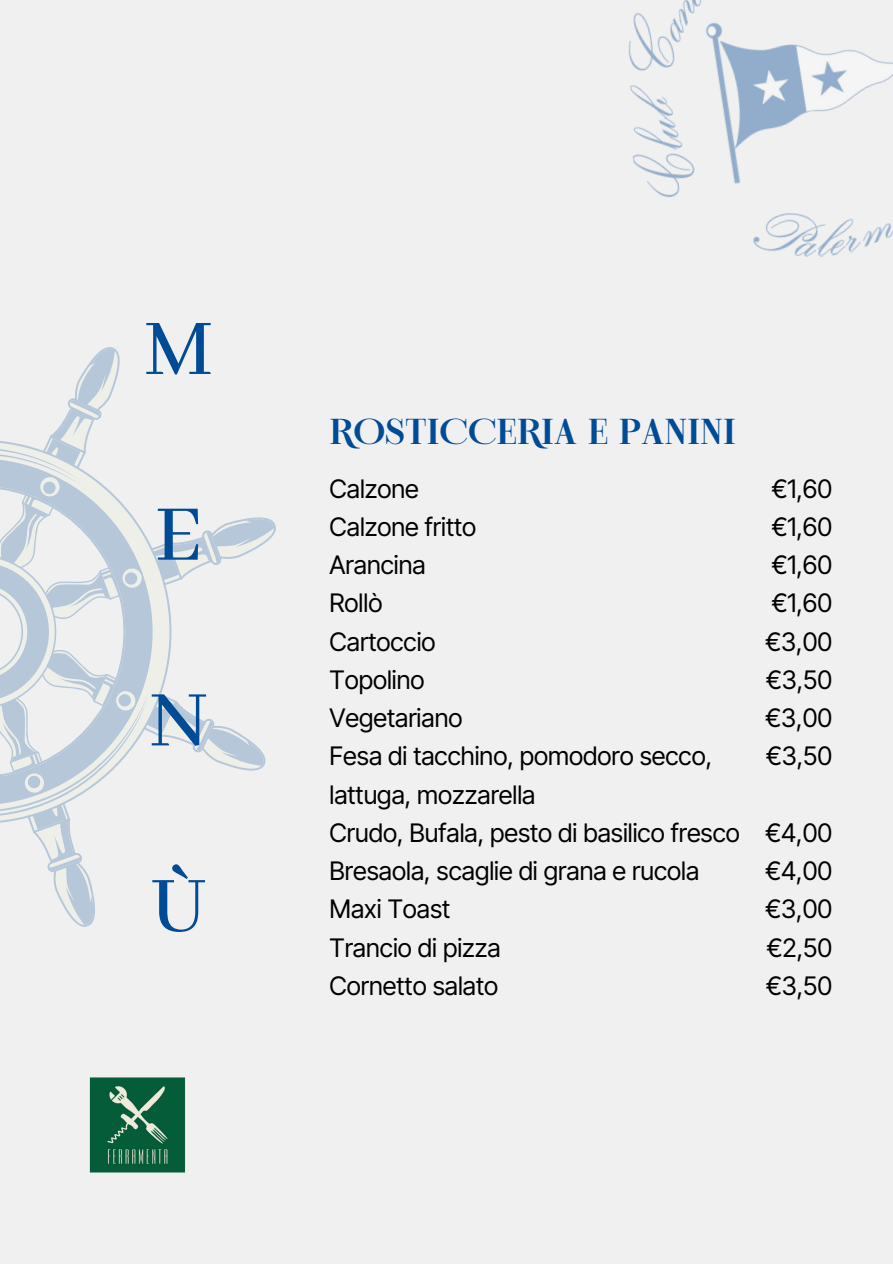
<style>
.page{position:relative;width:893px;height:1264px;background:#fff}
.page>*{position:absolute;margin:0;border:0;box-sizing:border-box;transform-origin:0 0}
.t1{font:500 87px/185.7px "Abhaya Libre";color:#004b95}
.t2{font:700 36px "NT Epika";color:#004b95}
.t3{font:25.5px "Inter Tight";color:#000}
</style>
<div class="page">
<div style="left:0;top:0;width:892px;height:1263px;background:#f1f0f0"></div>
<svg style="left:0;top:347px;width:276px;height:580px"></svg>
<img style="left:628px;top:0;width:264px;height:258px">
<img style="left:89px;top:1077px;width:97px;height:96px">
<p class="t1" style="left:144px;top:259px;width:70px">M<br>E<br>N<br>Ù</p>
<p class="t2" style="left:329px;top:411px;width:408px">ROSTICCERIA E PANINI</p>
<p class="t3" style="left:329px;top:473px;width:91px">Calzone</p>
<h1 class="t3" style="left:329px;top:511px;width:148px">Calzone fritto</h1>
<h2 class="t3" style="left:329px;top:549px;width:98px">Arancina</h2>
<p class="t3" style="left:329px;top:587px;width:54px">Rollò</p>
<p class="t3" style="left:329px;top:626px;width:107px">Cartoccio</p>
<p class="t3" style="left:329px;top:664px;width:96px">Topolino</p>
<p class="t3" style="left:329px;top:702px;width:134px">Vegetariano</p>
<p class="t3" style="left:329px;top:740px;width:384px">Fesa di tacchino, pomodoro secco,</p>
<p class="t3" style="left:329px;top:779px;width:207px">lattuga, mozzarella</p>
<p class="t3" style="left:329px;top:817px;width:412px">Crudo, Bufala, pesto di basilico fresco</p>
<p class="t3" style="left:329px;top:855px;width:371px">Bresaola, scaglie di grana e rucola</p>
<p class="t3" style="left:329px;top:893px;width:122px">Maxi Toast</p>
<p class="t3" style="left:329px;top:932px;width:173px">Trancio di pizza</p>
<p class="t3" style="left:329px;top:970px;width:170px">Cornetto salato</p>
<p class="t3" style="left:771px;top:473px;width:62px">€1,60</p>
<p class="t3" style="left:771px;top:511px;width:62px">€1,60</p>
<p class="t3" style="left:771px;top:549px;width:62px">€1,60</p>
<p class="t3" style="left:771px;top:587px;width:62px">€1,60</p>
<p class="t3" style="left:765px;top:626px;width:68px">€3,00</p>
<p class="t3" style="left:766px;top:664px;width:68px">€3,50</p>
<p class="t3" style="left:765px;top:702px;width:68px">€3,00</p>
<p class="t3" style="left:766px;top:740px;width:68px">€3,50</p>
<p class="t3" style="left:765px;top:817px;width:68px">€4,00</p>
<p class="t3" style="left:765px;top:855px;width:68px">€4,00</p>
<p class="t3" style="left:765px;top:893px;width:68px">€3,00</p>
<p class="t3" style="left:766px;top:932px;width:67px">€2,50</p>
<p class="t3" style="left:766px;top:970px;width:68px">€3,50</p>
</div>
